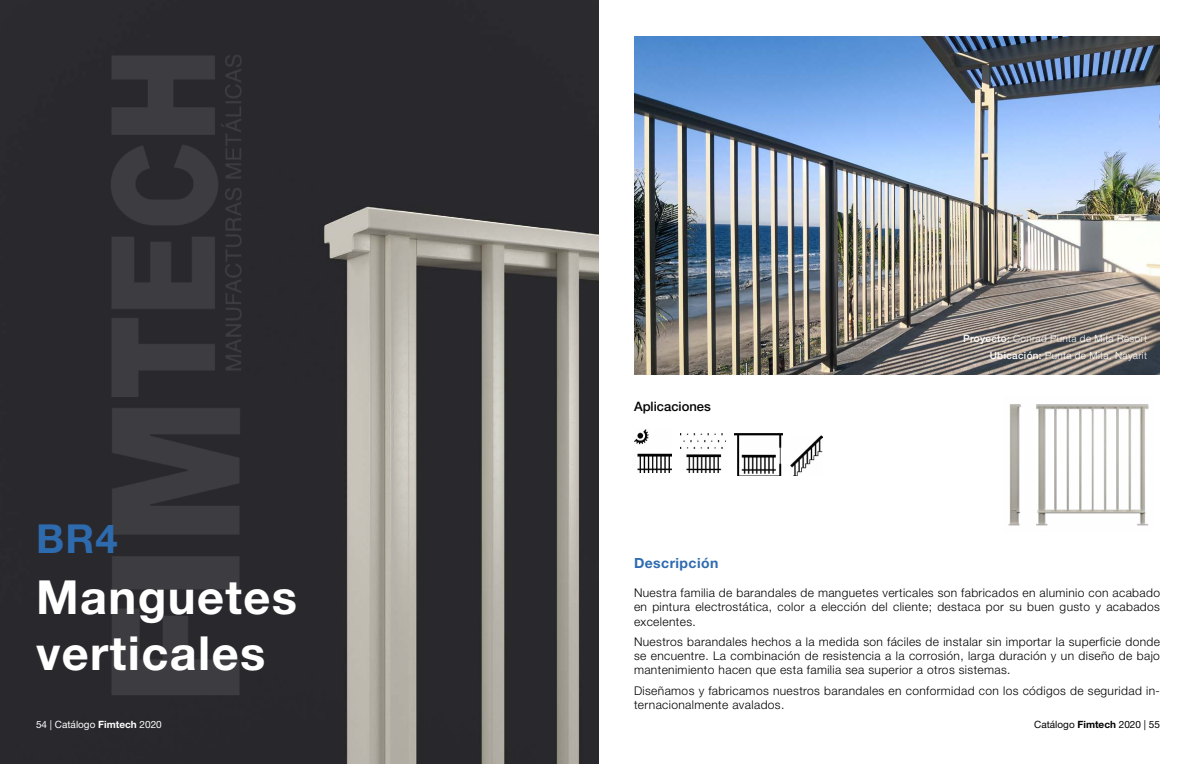
<style>
.page{position:relative;width:1196px;height:764px;background:#fff}
.page>*{position:absolute;margin:0;border:0;box-sizing:border-box;transform-origin:0 0}
.t1{font:700 47px/56.4px "Helvetica Neue LT Pro";letter-spacing:.03em;color:#fff}
.t2{font:700 40px "Helvetica Neue LT Pro";color:#2e6bae}
.t3{font:700 14px "Helvetica Neue LT Pro";letter-spacing:.03em;color:#2e6bae}
.t4{font:500 13px "Helvetica Neue LT Pro";color:#000}
.t5{font:300 12px/14.4px "Helvetica Neue LT Pro";letter-spacing:.03em;color:#000;text-align:justify}
.t6{font:300 10px/17.7px "Helvetica Neue LT Pro";letter-spacing:.03em;color:#fff;text-align:right}
.t7{font:10px "Helvetica Neue LT Pro";color:#fff}
.t8{font:10px "Helvetica Neue LT Pro";color:#000}
.s1{font-weight:500}
.s2{font-weight:700}
</style>
<div class="page">
<img style="left:0;top:0;width:598px;height:764px">
<img style="left:634px;top:36px;width:526px;height:339px">
<img style="left:1008px;top:404px;width:141px;height:122px">
<img style="left:103px;top:48px;width:146px;height:654px">
<img style="left:791px;top:436px;width:31px;height:40px">
<img style="left:734px;top:433px;width:48px;height:42px">
<img style="left:680px;top:433px;width:43px;height:40px">
<img style="left:634px;top:430px;width:37px;height:42px">
<h2 class="t2" style="left:36px;top:514px;width:83px">BR4</h2>
<h1 class="t1" style="left:36px;top:568px;width:263px">Manguetes verticales</h1>
<p class="t4" style="left:634px;top:399px;width:78px">Aplicaciones</p>
<p class="t6" style="left:963px;top:329px;width:185px"><span class="s1">Proyecto:</span> Conrad Punta de Mita Resort<br><span class="s1">Ubicación:</span> Punta de Mita, Nayarit</p>
<p class="t3" style="left:634px;top:554px;width:86px">Descripción</p>
<p class="t5" style="left:634px;top:585px;width:527px">Nuestra familia de barandales de manguetes verticales son fabricados en aluminio con acabado en pintura electrostática, color a elección del cliente; destaca por su buen gusto y acabados excelentes.</p>
<p class="t5" style="left:634px;top:634px;width:527px">Nuestros barandales hechos a la medida son fáciles de instalar sin importar la superficie donde se encuentre. La combinación de resistencia a la corrosión, larga duración y un diseño de bajo mantenimiento hacen que esta familia sea superior a otros sistemas.</p>
<p class="t5" style="left:634px;top:683px;width:527px">Diseñamos y fabricamos nuestros barandales en conformidad con los códigos de seguridad in&shy;ternacionalmente avalados.</p>
<p class="t7" style="left:36px;top:718px;width:127px">54 | Catálogo <span class="s2">Fimtech</span> 2020</p>
<p class="t8" style="left:1034px;top:718px;width:127px">Catálogo <span class="s2">Fimtech</span> 2020 | 55</p>
</div>
